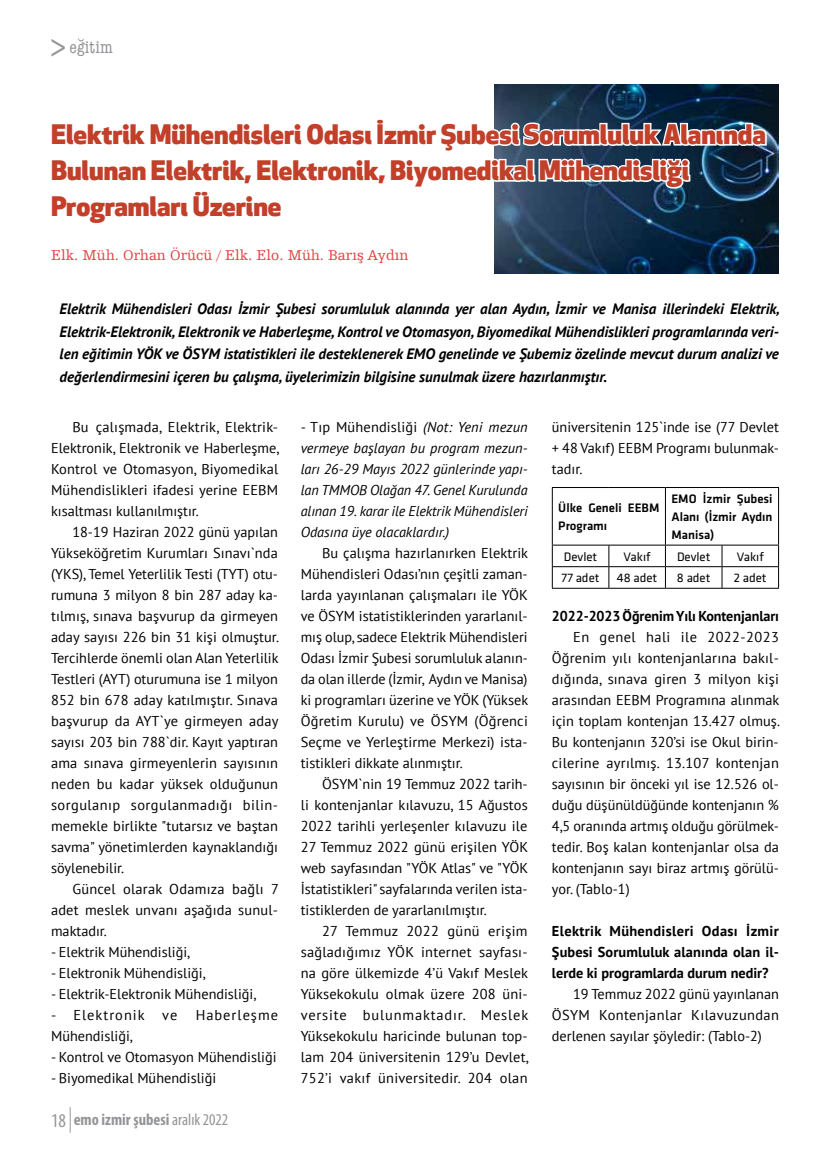
<style>
.page{position:relative;width:830px;height:1170px;background:#fff}
.page>*{position:absolute;margin:0;border:0;box-sizing:border-box;transform-origin:0 0}
.t1{font:800 26.25px/36px "Apex New";color:#c23f2a}
.t2{font:condensed 18px "American Typewriter";letter-spacing:.01em;color:#939598}
.t3{font:700 condensed 16.5px "Myriad Pro";color:#939598}
.t4{font:italic 700 15px/22.5px "PT Sans";color:#000;text-align:justify}
.t5{font:15px "Humanist Slabserif 712 BT";color:#e24443}
.t6{font:14.25px/21px "PT Sans";color:#000;text-align:justify}
.t7{font:italic 14.25px/21px "PT Sans";letter-spacing:-.005em;color:#000;text-align:justify}
.t8{font:700 14.25px/21px "PT Sans";color:#000;text-align:justify}
.t9{font:14.25px "PT Sans";letter-spacing:.07em;color:#000}
.t10{font:500 12.75px/18px "Klavika";color:#000}
.t11{font:12.75px "Klavika";color:#000}
.s1{font-family:"Apex New";font-stretch:normal;font-size:33px}
.s2{font-weight:400;font-size:19.5px}
.s3{font-weight:400}
.s4{font-style:normal}
</style>
<div class="page">
<svg style="left:70px;top:1107px;width:1px;height:25px"></svg>
<hr style="left:551px;top:487px;width:57px;height:1px;background:#000">
<hr style="left:551px;top:488px;width:1px;height:56px;background:#000">
<hr style="left:608px;top:487px;width:57px;height:1px;background:#000">
<hr style="left:665px;top:487px;width:56px;height:1px;background:#000">
<hr style="left:664px;top:488px;width:1px;height:56px;background:#000">
<hr style="left:721px;top:487px;width:57px;height:1px;background:#000">
<hr style="left:777px;top:488px;width:1px;height:56px;background:#000">
<hr style="left:551px;top:544px;width:57px;height:1px;background:#000">
<hr style="left:608px;top:544px;width:57px;height:1px;background:#000">
<hr style="left:665px;top:544px;width:56px;height:1px;background:#000">
<hr style="left:721px;top:544px;width:57px;height:1px;background:#000">
<hr style="left:551px;top:566px;width:57px;height:1px;background:#000">
<svg style="left:551px;top:545px;width:1px;height:43px"></svg>
<hr style="left:608px;top:566px;width:57px;height:1px;background:#000">
<svg style="left:608px;top:545px;width:1px;height:43px"></svg>
<hr style="left:665px;top:566px;width:56px;height:1px;background:#000">
<svg style="left:664px;top:545px;width:1px;height:43px"></svg>
<hr style="left:721px;top:566px;width:57px;height:1px;background:#000">
<svg style="left:721px;top:545px;width:1px;height:43px"></svg>
<hr style="left:551px;top:588px;width:57px;height:1px;background:#000">
<hr style="left:608px;top:588px;width:57px;height:1px;background:#000">
<hr style="left:665px;top:588px;width:56px;height:1px;background:#000">
<hr style="left:721px;top:588px;width:57px;height:1px;background:#000">
<img style="left:494px;top:84px;width:284px;height:190px">
<svg style="left:494px;top:110px;width:273px;height:116px;background:#496076"></svg>
<p class="t2" style="left:50px;top:33px;width:64px"><span class="s1">&gt;</span>eğitim</p>
<h1 class="t1" style="left:51px;top:116px;width:716px">Elektrik Mühendisleri Odası İzmir Şubesi Sorumluluk Alanında<br>Bulunan Elektrik, Elektronik, Biyomedikal Mühendisliği<br>Programları Üzerine</h1>
<p class="t5" style="left:51px;top:246px;width:359px">Elk. Müh. Orhan Örücü / Elk. Elo. Müh. Barış Aydın</p>
<p class="t4" style="left:60px;top:297px;width:721px">Elektrik Mühendisleri Odası İzmir Şubesi sorumluluk alanında yer alan Aydın, İzmir ve Manisa illerindeki Elektrik, Elektrik-Elektronik, Elektronik ve Haberleşme, Kontrol ve Otomasyon, Biyomedikal Mühendislikleri programlarında veri&shy;len eğitimin YÖK ve ÖSYM istatistikleri ile desteklenerek EMO genelinde ve Şubemiz özelinde mevcut durum analizi ve değerlendirmesini içeren bu çalışma, üyelerimizin bilgisine sunulmak üzere hazırlanmıştır.</p>
<p class="t6" style="left:51px;top:416px;width:229px;text-indent:21px">Bu çalışmada, Elektrik, Elektrik-Elektronik, Elektronik ve Haberleşme, Kontrol ve Otomasyon, Biyomedikal Mühendislikleri ifadesi yerine EEBM kısaltması kullanılmıştır.</p>
<p class="t6" style="left:51px;top:521px;width:229px;text-indent:21px">18-19 Haziran 2022 günü yapılan Yükseköğretim Kurumları Sınavı`nda (YKS), Temel Yeterlilik Testi (TYT) otu&shy;rumuna 3 milyon 8 bin 287 aday ka&shy;tılmış, sınava başvurup da girmeyen aday sayısı 226 bin 31 kişi olmuştur.<br>Tercihlerde önemli olan Alan Yeterlilik Testleri (AYT) oturumuna ise 1 milyon 852 bin 678 aday katılmıştır. Sınava başvurup da AYT`ye girmeyen aday sayısı 203 bin 788`dir. Kayıt yaptıran ama sınava girmeyenlerin sayısının neden bu kadar yüksek olduğunun sorgulanıp sorgulanmadığı bilin&shy;memekle birlikte "tutarsız ve baştan savma" yönetimlerden kaynaklandığı söylenebilir.</p>
<p class="t6" style="left:51px;top:878px;width:229px;text-indent:21px">Güncel olarak Odamıza bağlı 7 adet meslek unvanı aşağıda sunul&shy;maktadır.</p>
<p class="t6" style="left:51px;top:941px;width:140px">- Elektrik Mühendisliği,</p>
<p class="t6" style="left:51px;top:962px;width:156px">- Elektronik Mühendisliği,</p>
<p class="t6" style="left:51px;top:983px;width:206px">- Elektrik-Elektronik Mühendisliği,</p>
<p class="t9" style="left:51px;top:1005px;width:128px">- Elektronik ve</p>
<p class="t9" style="left:195px;top:1005px;width:84px">Haberleşme</p>
<p class="t6" style="left:51px;top:1025px;width:83px">Mühendisliği,</p>
<p class="t6" style="left:51px;top:1046px;width:227px">- Kontrol ve Otomasyon Mühendisliği</p>
<p class="t6" style="left:51px;top:1067px;width:166px">- Biyomedikal Mühendisliği</p>
<p class="t3" style="left:51px;top:1109px;width:179px"><span class="s2">18</span> emo izmir şubesi <span class="s3">aralık 2022</span></p>
<p class="t7" style="left:300px;top:416px;width:228px"><span class="s4">- Tıp Mühendisliği</span> (Not: Yeni mezun vermeye başlayan bu program mezun&shy;ları 26-29 Mayıs 2022 günlerinde yapı&shy;lan TMMOB Olağan 47. Genel Kurulunda alınan 19. karar ile Elektrik Mühendisleri Odasına üye olacaklardır.)</p>
<p class="t6" style="left:300px;top:542px;width:229px;text-indent:21px">Bu çalışma hazırlanırken Elektrik Mühendisleri Odası’nın çeşitli zaman&shy;larda yayınlanan çalışmaları ile YÖK ve ÖSYM istatistiklerinden yararlanıl&shy;mış olup, sadece Elektrik Mühendisleri Odası İzmir Şubesi sorumluluk alanın&shy;da olan illerde (İzmir, Aydın ve Manisa) ki programları üzerine ve YÖK (Yüksek Öğretim Kurulu) ve ÖSYM (Öğrenci Seçme ve Yerleştirme Merkezi) ista&shy;tistikleri dikkate alınmıştır.</p>
<p class="t6" style="left:300px;top:773px;width:229px;text-indent:21px">ÖSYM`nin 19 Temmuz 2022 tarih&shy;li kontenjanlar kılavuzu, 15 Ağustos 2022 tarihli yerleşenler kılavuzu ile 27 Temmuz 2022 günü erişilen YÖK web sayfasından "YÖK Atlas" ve "YÖK İstatistikleri" sayfalarında verilen ista&shy;tistiklerden de yararlanılmıştır.</p>
<p class="t6" style="left:300px;top:920px;width:229px;text-indent:21px">27 Temmuz 2022 günü erişim sağladığımız YÖK internet sayfası&shy;na göre ülkemizde 4’ü Vakıf Meslek Yüksekokulu olmak üzere 208 üni&shy;versite bulunmaktadır. Meslek Yüksekokulu haricinde bulunan top&shy;lam 204 üniversitenin 129’u Devlet, 752’i vakıf üniversitedir. 204 olan</p>
<p class="t6" style="left:551px;top:416px;width:228px">üniversitenin 125`inde ise (77 Devlet + 48 Vakıf) EEBM Programı bulunmak&shy;tadır.</p>
<p class="t10" style="left:558px;top:499px;width:103px">Ülke Geneli EEBM<br>Programı</p>
<p class="t10" style="left:671px;top:490px;width:103px;text-align:justify">EMO İzmir Şubesi Alanı (İzmir Aydın Manisa)</p>
<p class="t11" style="left:563px;top:548px;width:35px">Devlet</p>
<p class="t11" style="left:623px;top:548px;width:29px">Vakıf</p>
<p class="t11" style="left:676px;top:548px;width:35px">Devlet</p>
<p class="t11" style="left:736px;top:548px;width:29px">Vakıf</p>
<p class="t11" style="left:561px;top:569px;width:39px">77 adet</p>
<p class="t11" style="left:616px;top:569px;width:42px">48 adet</p>
<p class="t11" style="left:676px;top:569px;width:35px">8 adet</p>
<p class="t11" style="left:733px;top:569px;width:34px">2 adet</p>
<p class="t8" style="left:551px;top:605px;width:228px">2022-2023 Öğrenim Yılı Kontenjanları</p>
<p class="t6" style="left:551px;top:626px;width:229px;text-indent:21px">En genel hali ile 2022-2023<br>Öğrenim yılı kontenjanlarına bakıl&shy;dığında, sınava giren 3 milyon kişi arasından EEBM Programına alınmak için toplam kontenjan 13.427 olmuş.<br>Bu kontenjanın 320’si ise Okul birin&shy;cilerine ayrılmış. 13.107 kontenjan sayısının bir önceki yıl ise 12.526 ol&shy;duğu düşünüldüğünde kontenjanın % 4,5 oranında artmış olduğu görülmek&shy;tedir. Boş kalan kontenjanlar olsa da kontenjanın sayı biraz artmış görülü&shy;yor. (Tablo-1)</p>
<p class="t8" style="left:551px;top:920px;width:228px">Elektrik Mühendisleri Odası İzmir Şubesi Sorumluluk alanında olan il&shy;lerde ki programlarda durum nedir?</p>
<p class="t6" style="left:551px;top:983px;width:228px;text-indent:21px">19 Temmuz 2022 günü yayınlanan ÖSYM Kontenjanlar Kılavuzundan derlenen sayılar şöyledir: (Tablo-2)</p>
</div>
